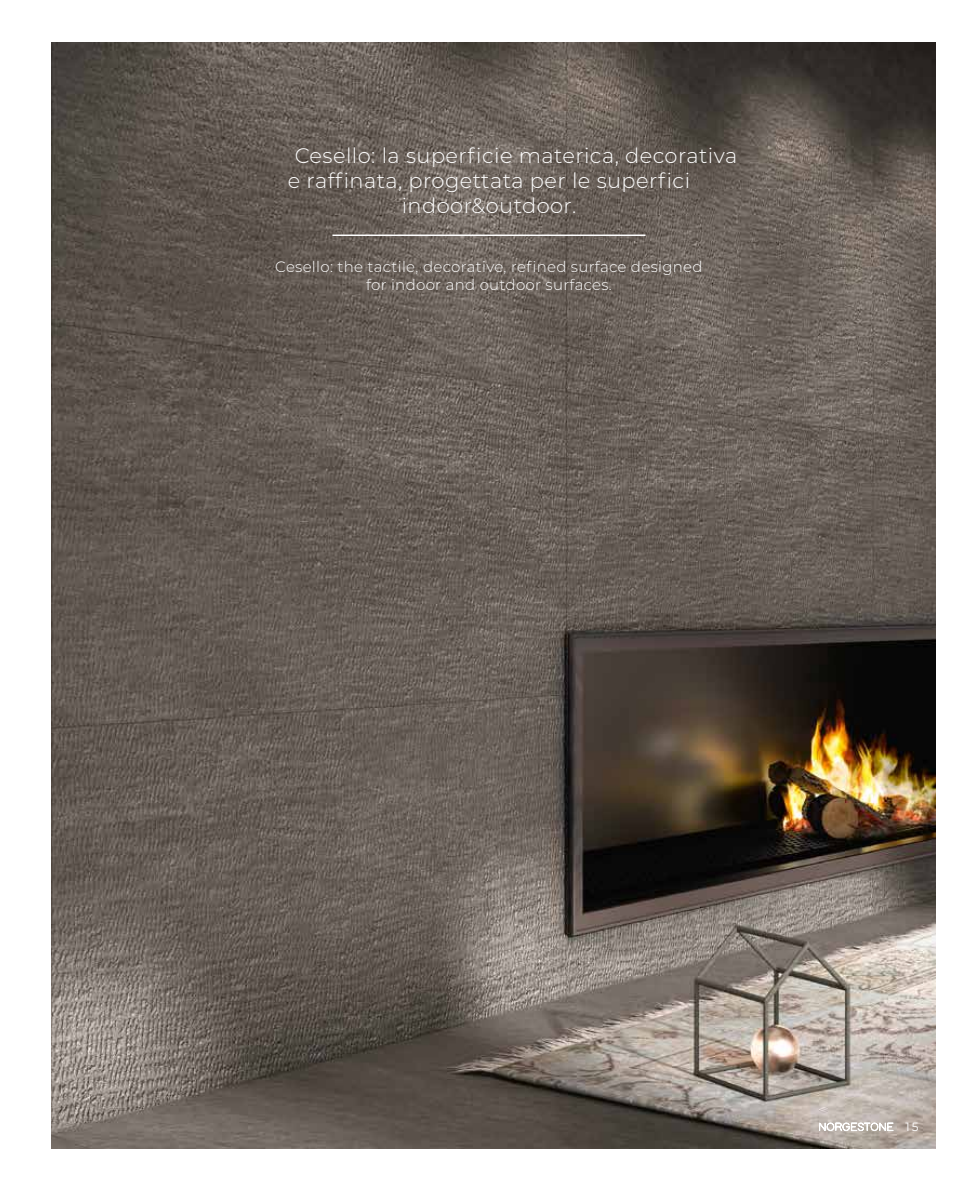
<style>
.page{position:relative;width:978px;height:1191px;background:#fff}
.page>*{position:absolute;margin:0;border:0;box-sizing:border-box;transform-origin:0 0}
.t1{font:300 21px "Montserrat";letter-spacing:.02em;color:#fff}
.t2{font:300 15px/18px "Montserrat";letter-spacing:.02em;color:#fff;text-align:center}
.t3{font:12px "Montserrat";color:#fff}
</style>
<div class="page">
<img style="left:51px;top:43px;width:884px;height:1105px">
<hr style="left:332px;top:234px;width:314px;height:2px;background:#fff">
<svg style="left:819px;top:1121px;width:75px;height:13px"></svg>
<p class="t1" style="left:295px;top:141px;width:444px">Cesello: la superficie materica, decorativa</p>
<p class="t1" style="left:288px;top:166px;width:404px">e raffinata, progettata per le superfici</p>
<p class="t1" style="left:402px;top:191px;width:176px">indoor&amp;outdoor.</p>
<p class="t2" style="left:275px;top:257px;width:429px">Cesello: the tactile, decorative, refined surface designed for indoor and outdoor surfaces.</p>
<p class="t3" style="left:905px;top:1118px;width:15px">15</p>
</div>
